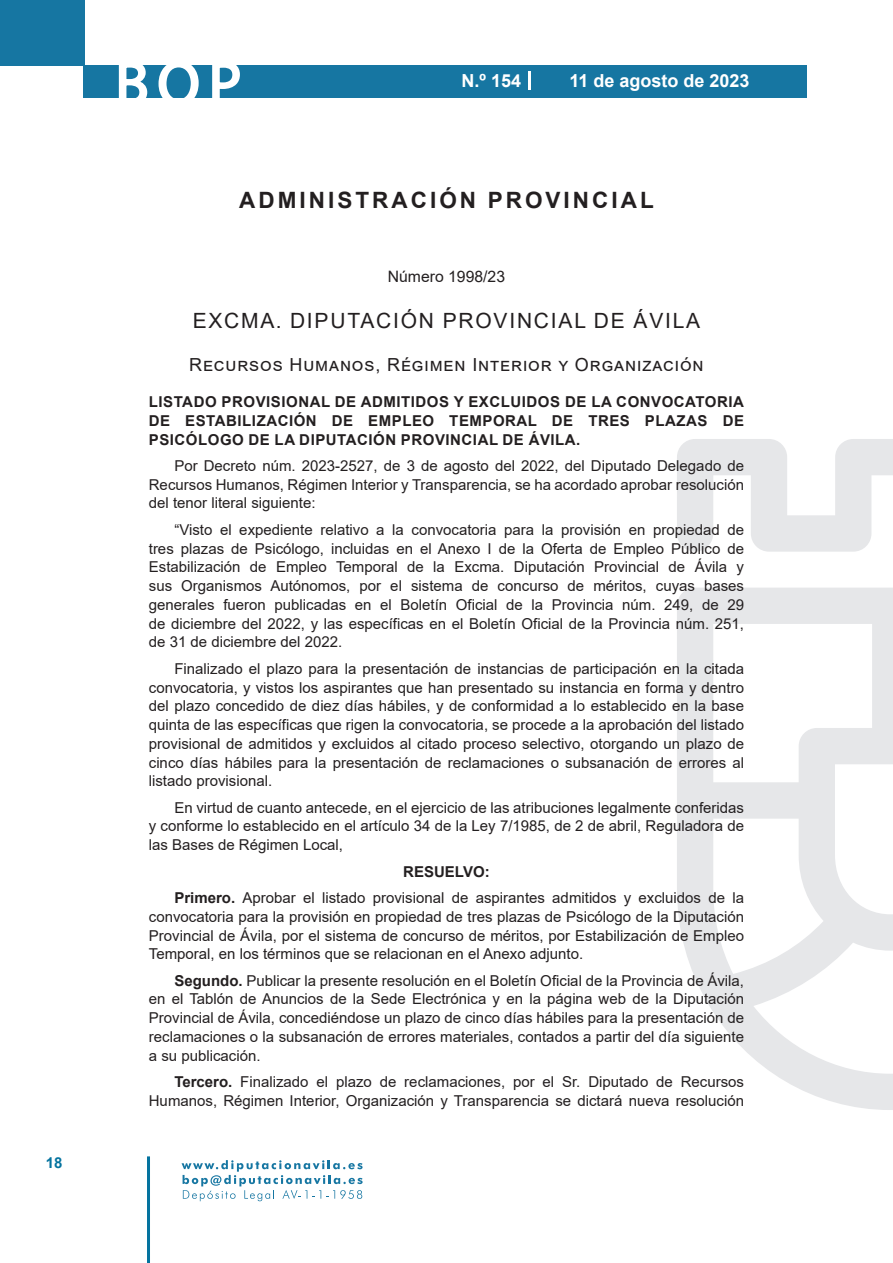
<style>
.page{position:relative;width:893px;height:1263px;background:#fff}
.page>*{position:absolute;margin:0;border:0;box-sizing:border-box;transform-origin:0 0}
.t1{font:500 61.5px "Avant Garde";color:#fff}
.h1__secion{font:700 22.5px "Arial";letter-spacing:.135em;color:#231f20}
.h2__organismo{font:21px "Arial";letter-spacing:.085em;color:#231f20}
.h3__suborganismo{font:18px "Arial";letter-spacing:.05em;color:#231f20}
.t2{font:700 18px "Arial";color:#fff}
.numero{font:15.75px "Arial";color:#231f20}
.texto_normal{font:15px/18.8px "Arial";color:#231f20;text-align:justify}
.entradilla{font:700 15px/18.8px "Arial";letter-spacing:.035em;color:#231f20;text-align:justify}
.texto_centrado{font:700 15px "Arial";color:#231f20}
.t3{font:700 15px "Arial";color:#04739f}
.s1{font-weight:700}
</style>
<div class="page">
<div style="left:0;top:0;width:85px;height:65px;background:#1676a2"></div>
<div style="left:84px;top:65px;width:723px;height:33px;background:#1676a2"></div>
<svg style="left:118px;top:65px;width:30px;height:33px"></svg>
<svg style="left:158px;top:65px;width:41px;height:33px"></svg>
<svg style="left:212px;top:65px;width:28px;height:33px"></svg>
<svg style="left:182px;top:1160px;width:181px;height:41px"></svg>
<hr style="left:147px;top:1156px;width:3px;height:107px;background:#04739f">
<svg style="left:529px;top:71px;width:2px;height:19px"></svg>
<svg style="left:677px;top:439px;width:216px;height:671px"></svg>
<p class="t3" style="left:46px;top:1152px;width:18px">18</p>
<h1 class="t1" style="left:115px;top:46px;width:128px">BOP</h1>
<p class="t2" style="left:462px;top:68px;width:61px">N.º 154</p>
<p class="t2" style="left:569px;top:68px;width:182px">11 de agosto de 2023</p>
<p class="h1__secion" style="left:239px;top:184px;width:416px">ADMINISTRACIÓN PROVINCIAL</p>
<p class="numero" style="left:388px;top:266px;width:119px">Número 1998/23</p>
<p class="h2__organismo" style="left:193px;top:307px;width:509px">EXCMA. DIPUTACIÓN PROVINCIAL DE ÁVILA</p>
<p class="h3__suborganismo" style="left:189px;top:352px;width:516px">Recursos Humanos, Régimen Interior y Organización</p>
<p class="entradilla" style="left:149px;top:392px;width:597px">LISTADO PROVISIONAL DE ADMITIDOS Y EXCLUIDOS DE LA CONVOCATORIA DE ESTABILIZACIÓN DE EMPLEO TEMPORAL DE TRES PLAZAS DE PSICÓLOGO DE LA DIPUTACIÓN PROVINCIAL DE ÁVILA.</p>
<p class="texto_normal" style="left:149px;top:456px;width:597px;text-indent:26px">Por Decreto núm. 2023-2527, de 3 de agosto del 2022, del Diputado Delegado de Recursos Humanos, Régimen Interior y Transparencia, se ha acordado aprobar resolución del tenor literal siguiente:</p>
<p class="texto_normal" style="left:149px;top:520px;width:597px;text-indent:26px">“Visto el expediente relativo a la convocatoria para la provisión en propiedad de tres plazas de Psicólogo, incluidas en el Anexo I de la Oferta de Empleo Público de Estabilización de Empleo Temporal de la Excma. Diputación Provincial de Ávila y sus Organismos Autónomos, por el sistema de concurso de méritos, cuyas bases generales fueron publicadas en el Boletín Oficial de la Provincia núm. 249, de 29 de diciembre del 2022, y las específicas en el Boletín Oficial de la Provincia núm. 251, de 31 de diciembre del 2022.</p>
<p class="texto_normal" style="left:149px;top:659px;width:597px;text-indent:26px">Finalizado el plazo para la presentación de instancias de participación en la citada convocatoria, y vistos los aspirantes que han presentado su instancia en forma y dentro del plazo concedido de diez días hábiles, y de conformidad a lo establecido en la base quinta de las específicas que rigen la convocatoria, se procede a la aprobación del listado provisional de admitidos y excluidos al citado proceso selectivo, otorgando un plazo de cinco días hábiles para la presentación de reclamaciones o subsanación de errores al listado provisional.</p>
<p class="texto_normal" style="left:149px;top:798px;width:597px;text-indent:26px">En virtud de cuanto antecede, en el ejercicio de las atribuciones legalmente conferidas y conforme lo establecido en el artículo 34 de la Ley 7/1985, de 2 de abril, Reguladora de las Bases de Régimen Local,</p>
<p class="texto_centrado" style="left:403px;top:861px;width:88px">RESUELVO:</p>
<p class="texto_normal" style="left:149px;top:888px;width:597px;text-indent:26px"><span class="s1">Primero.</span> Aprobar el listado provisional de aspirantes admitidos y excluidos de la convocatoria para la provisión en propiedad de tres plazas de Psicólogo de la Diputación Provincial de Ávila, por el sistema de concurso de méritos, por Estabilización de Empleo Temporal, en los términos que se relacionan en el Anexo adjunto.</p>
<p class="texto_normal" style="left:149px;top:971px;width:597px;text-indent:26px"><span class="s1">Segundo.</span> Publicar la presente resolución en el Boletín Oficial de la Provincia de Ávila, en el Tablón de Anuncios de la Sede Electrónica y en la página web de la Diputación Provincial de Ávila, concediéndose un plazo de cinco días hábiles para la presentación de reclamaciones o la subsanación de errores materiales, contados a partir del día siguiente a su publicación.</p>
<p class="texto_normal" style="left:149px;top:1072px;width:597px;text-align:right"><span class="s1">Tercero.</span> Finalizado el plazo de reclamaciones, por el Sr. Diputado de Recursos<br>Humanos, Régimen Interior, Organización y Transparencia se dictará nueva resolución</p>
</div>
